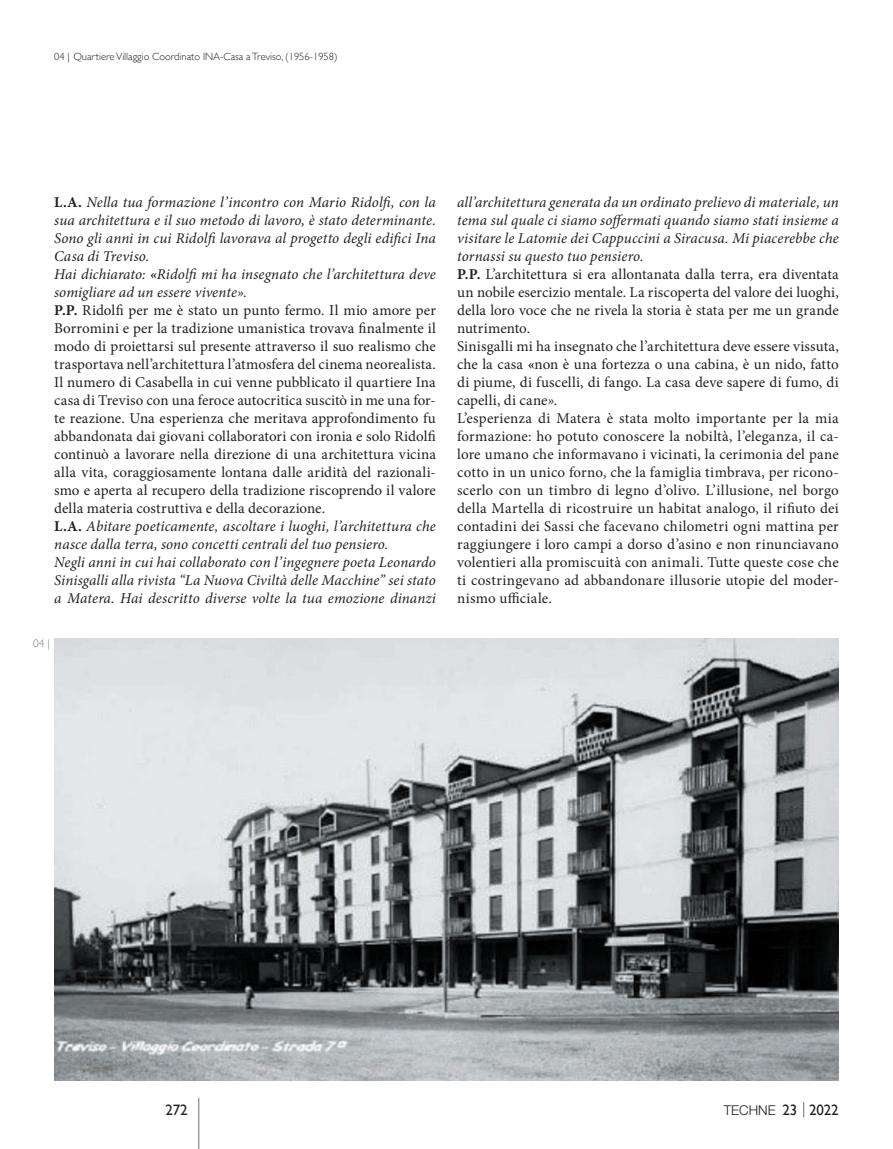
<style>
.page{position:relative;width:893px;height:1149px;background:#fff}
.page>*{position:absolute;margin:0;border:0;box-sizing:border-box;transform-origin:0 0}
.t1{font:15px/18px "Minion Pro";letter-spacing:.01em;color:#231f20}
.t2{font:15px "Gill Sans";color:#231f20}
.t3{font:300 13.5px "Helvetica Neue LT Std";color:#231f20}
.t4{font:300 11.25px "Gill Sans";color:#808285}
.t5{font:300 10.5px "Gill Sans";color:#231f20}
.s1{font-weight:700}
.s2{font-style:italic}
.s3{font-weight:700;font-style:italic}
.s4{font-family:"Gill Sans";font-weight:400;font-size:15px}
</style>
<div class="page">
<svg style="left:803px;top:1102px;width:1px;height:14px"></svg>
<hr style="left:198px;top:1097px;width:1px;height:51px;background:#6c6d70">
<img style="left:54px;top:638px;width:785px;height:442px">
<p class="t5" style="left:54px;top:49px;width:285px">04 | Quartiere Villaggio Coordinato INA-Casa aTreviso, (1956-1958)</p>
<p class="t1" style="left:54px;top:193px;width:383px"><span class="s1">L.A.</span> <span class="s2">Nella tua formazione l’incontro con Mario Ridolfi, con la sua architettura e il suo metodo di lavoro, è stato determinante.<br>Sono gli anni in cui Ridolfi lavorava al progetto degli edifici Ina Casa di Treviso.<br>Hai dichiarato:</span> <span class="s3">«</span><span class="s2">Ridolfi mi ha insegnato che l’architettura deve somigliare ad un essere vivente».<br></span><span class="s1">P.P.</span> Ridolfi per me è stato un punto fermo. Il mio amore per Borromini e per la tradizione umanistica trovava finalmente il modo di proiettarsi sul presente attraverso il suo realismo che trasportava nell’architettura l’atmosfera del cinema neorealista.<br>Il numero di Casabella in cui venne pubblicato il quartiere Ina casa di Treviso con una feroce autocritica suscitò in me una for&shy;te reazione. Una esperienza che meritava approfondimento fu abbandonata dai giovani collaboratori con ironia e solo Ridolfi continuò a lavorare nella direzione di una architettura vicina alla vita, coraggiosamente lontana dalle aridità del razionali&shy;smo e aperta al recupero della tradizione riscoprendo il valore della materia costruttiva e della decorazione.<br><span class="s1">L.A.</span> <span class="s2">Abitare poeticamente, ascoltare i luoghi, l’architettura che nasce dalla terra, sono concetti centrali del tuo pensiero.<br>Negli anni in cui hai collaborato con l’ingegnere poeta Leonardo Sinisgalli alla rivista “La Nuova Civiltà delle Macchine” sei stato a Matera. Hai descritto diverse volte la tua emozione dinanzi</span></p>
<p class="t1" style="left:457px;top:193px;width:383px"><span class="s2">all’architettura generata da un ordinato prelievo di materiale, un tema sul quale ci siamo soffermati quando siamo stati insieme a visitare le Latomie dei Cappuccini a Siracusa. Mi piacerebbe che tornassi su questo tuo pensiero.<br></span><span class="s1">P.P.</span> L’architettura si era allontanata dalla terra, era diventata un nobile esercizio mentale. La riscoperta del valore dei luoghi, della loro voce che ne rivela la storia è stata per me un grande nutrimento.<br>Sinisgalli mi ha insegnato che l’architettura deve essere vissuta, che la casa <span class="s1">«</span>non è una fortezza o una cabina, è un nido, fatto di piume, di fuscelli, di fango. La casa deve sapere di fumo, di capelli, di cane<span class="s2">»</span>.<br>L’esperienza di Matera è stata molto importante per la mia formazione: ho potuto conoscere la nobiltà, l’eleganza, il ca&shy;lore umano che informavano i vicinati, la cerimonia del pane cotto in un unico forno, che la famiglia timbrava, per ricono&shy;scerlo con un timbro di legno d’olivo. L’illusione, nel borgo della Martella di ricostruire un habitat analogo, il rifiuto dei contadini dei Sassi che facevano chilometri ogni mattina per raggiungere i loro campi a dorso d’asino e non rinunciavano volentieri alla promiscuità con animali. Tutte queste cose che ti costringevano ad abbandonare illusorie utopie del moder&shy;nismo ufficiale.</p>
<p class="t4" style="left:33px;top:634px;width:18px">04 |</p>
<p class="t2" style="left:166px;top:1100px;width:24px">272</p>
<p class="t3" style="left:724px;top:1101px;width:117px">TECHNE <span class="s4">23 2022</span></p>
</div>
